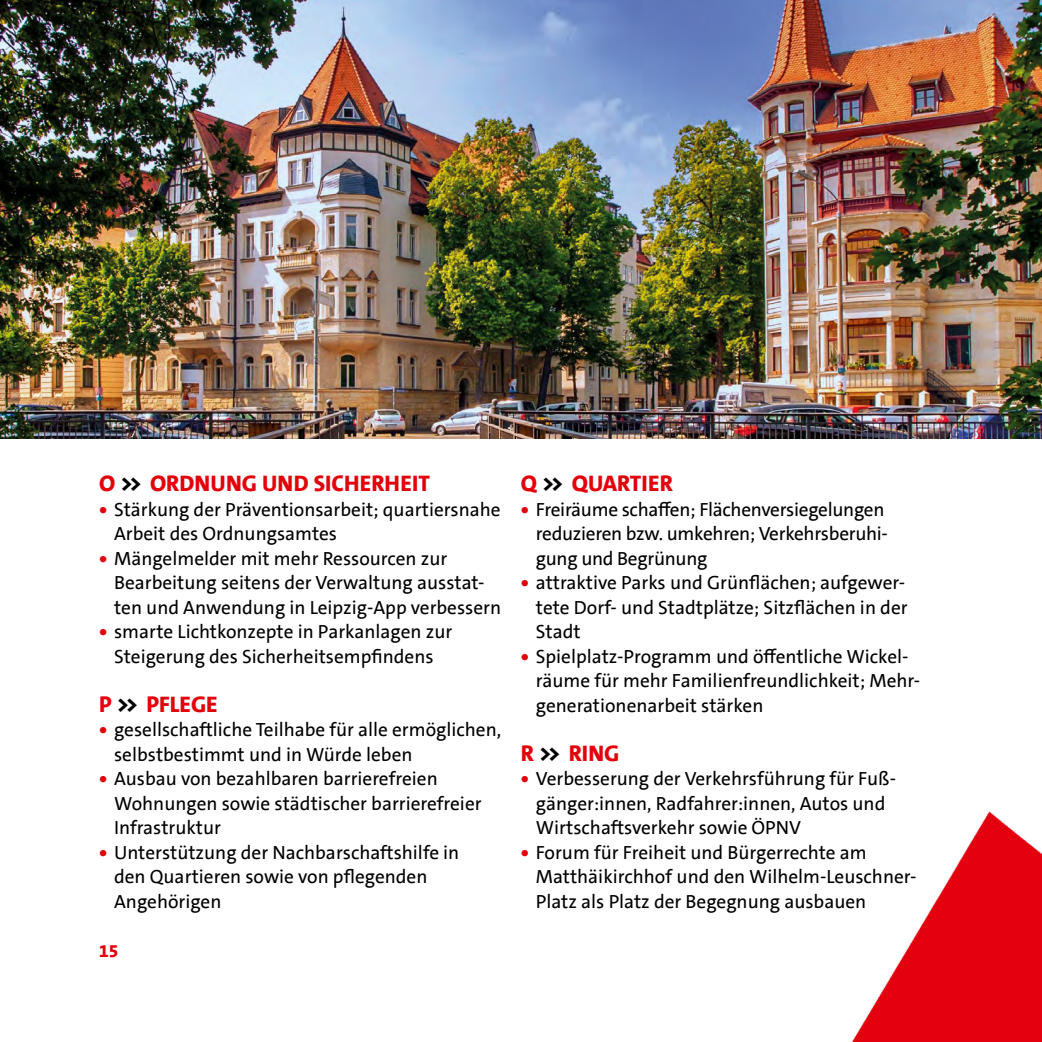
<style>
.page{position:relative;width:1042px;height:1042px;background:#fff}
.page>*{position:absolute;margin:0;border:0;box-sizing:border-box;transform-origin:0 0}
.t1{font:800 22.75px "SPD The Sans";color:#e3000b}
.t2{font:19.25px/24.5px "SPD The Sans";color:#000}
.t3{font:800 17.5px "SPD The Sans";color:#e3000b}
.s1{color:#000}
.s2{font-weight:800;color:#e3000b}
</style>
<div class="page">
<img style="left:852px;top:811px;width:190px;height:231px">
<img style="left:0;top:0;width:1042px;height:439px">
<p class="t1" style="left:99px;top:469px;width:332px">O <span class="s1">&gt;&gt;</span> ORDNUNG UND SICHERHEIT</p>
<p class="t2" style="left:114px;top:497px;width:388px;text-indent:-15px"><span class="s2">•</span> Stärkung der Präventionsarbeit; quartiersnahe<br>Arbeit des Ordnungsamtes</p>
<p class="t2" style="left:114px;top:546px;width:388px;text-indent:-15px"><span class="s2">•</span> Mängelmelder mit mehr Ressourcen zur<br>Bearbeitung seitens der Verwaltung ausstat&shy;ten und Anwendung in Leipzig-App verbessern</p>
<p class="t2" style="left:99px;top:620px;width:354px;text-align:center"><span class="s2">•</span> smarte Lichtkonzepte in Parkanlagen zur<br>Steigerung des Sicherheitsempfindens</p>
<p class="t1" style="left:99px;top:689px;width:120px">P <span class="s1">&gt;&gt;</span> PFLEGE</p>
<p class="t2" style="left:114px;top:718px;width:388px;text-indent:-15px"><span class="s2">•</span> gesellschaftliche Teilhabe für alle ermöglichen, selbstbestimmt und in Würde leben</p>
<p class="t2" style="left:114px;top:767px;width:369px;text-indent:-15px"><span class="s2">•</span> Ausbau von bezahlbaren barrierefreien<br>Wohnungen sowie städtischer barrierefreier<br>Infrastruktur</p>
<p class="t2" style="left:114px;top:840px;width:347px;text-indent:-15px"><span class="s2">•</span> Unterstützung der Nachbarschaftshilfe in den Quartieren sowie von pflegenden<br>Angehörigen</p>
<p class="t3" style="left:99px;top:940px;width:21px">15</p>
<p class="t1" style="left:521px;top:469px;width:153px">Q <span class="s1">&gt;&gt;</span> QUARTIER</p>
<p class="t2" style="left:536px;top:497px;width:354px;text-indent:-15px"><span class="s2">•</span> Freiräume schaffen; Flächenversiegelungen reduzieren bzw. umkehren; Verkehrsberuhi&shy;gung und Begrünung</p>
<p class="t2" style="left:536px;top:571px;width:373px;text-indent:-15px"><span class="s2">•</span> attraktive Parks und Grünflächen; aufgewer&shy;tete Dorf- und Stadtplätze; Sitzflächen in der<br>Stadt</p>
<p class="t2" style="left:536px;top:644px;width:386px;text-indent:-15px"><span class="s2">•</span> Spielplatz-Programm und öffentliche Wickel&shy;räume für mehr Familienfreundlichkeit; Mehr&shy;generationenarbeit stärken</p>
<p class="t1" style="left:521px;top:738px;width:100px">R <span class="s1">&gt;&gt;</span> RING</p>
<p class="t2" style="left:536px;top:767px;width:362px;text-indent:-15px"><span class="s2">•</span> Verbesserung der Verkehrsführung für Fuß&shy;gänger:innen, Radfahrer:innen, Autos und<br>Wirtschaftsverkehr sowie ÖPNV</p>
<p class="t2" style="left:536px;top:840px;width:382px;text-indent:-15px"><span class="s2">•</span> Forum für Freiheit und Bürgerrechte am<br>Matthäikirchhof und den Wilhelm-Leuschner-<br>Platz als Platz der Begegnung ausbauen</p>
</div>
